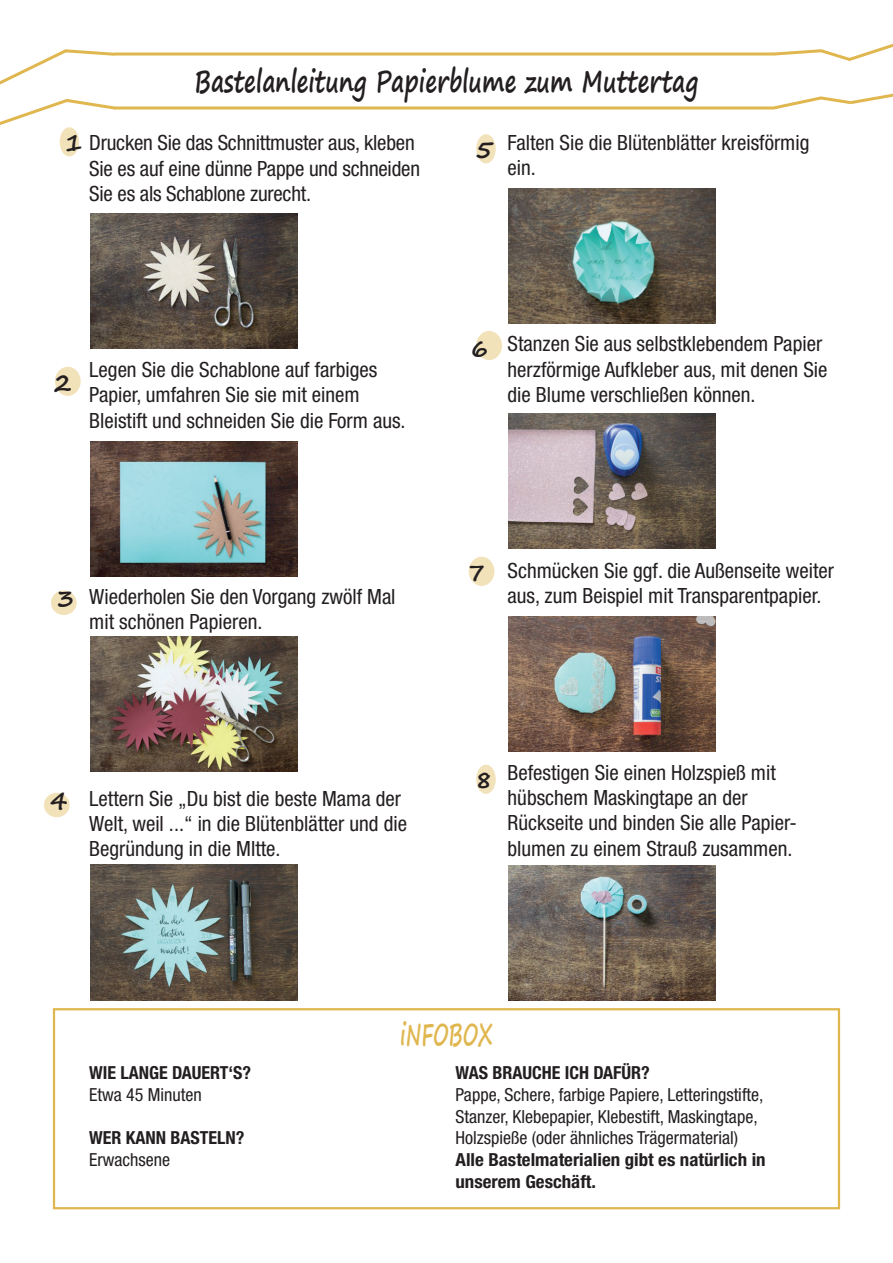
<style>
.page{position:relative;width:893px;height:1263px;background:#fff}
.page>*{position:absolute;margin:0;border:0;box-sizing:border-box;transform-origin:0 0}
.t1{font:700 30px "Segoe Print";color:#231f20;scale:.75 1}
.t2{font:700 30px "Segoe Print";color:#e0b74f;scale:.65 1}
.t3{font:700 24px "Segoe Print";color:#231f20}
.t4{font:condensed 21px/25.2px "Helvetica Neue LT Std";color:#231f20}
.t5{font:condensed 18px/21.6px "Helvetica Neue LT Std";color:#231f20}
.t6{font:700 condensed 18px/21.6px "Helvetica Neue LT Std";color:#231f20;scale:1.05 1}
.t7{font:700 condensed 18px "Helvetica Neue LT Std";color:#231f20}
</style>
<div class="page">
<hr style="left:114px;top:53px;width:660px;height:3px;background:#e0b74f">
<hr style="left:114px;top:107px;width:660px;height:3px;background:#e0b74f">
<svg style="left:770px;top:43px;width:123px;height:18px"></svg>
<svg style="left:770px;top:93px;width:123px;height:17px"></svg>
<svg style="left:0;top:98px;width:119px;height:27px"></svg>
<svg style="left:0;top:49px;width:118px;height:36px"></svg>
<div style="left:60px;top:128px;width:18px;height:28px;background:#f2e2b9;border-radius:50%"></div>
<div style="left:60px;top:127px;width:19px;height:29px;border:2px solid #e0b74f;border-radius:50%"></div>
<div style="left:56px;top:367px;width:24px;height:28px;background:#f2e2b9;border-radius:50%"></div>
<div style="left:55px;top:367px;width:26px;height:29px;border:2px solid #e0b74f;border-radius:50%"></div>
<div style="left:52px;top:591px;width:24px;height:23px;background:#f2e2b9;border-radius:50%"></div>
<div style="left:51px;top:590px;width:26px;height:25px;border:2px solid #e0b74f;border-radius:50%"></div>
<div style="left:477px;top:135px;width:18px;height:28px;background:#f2e2b9;border-radius:50%"></div>
<div style="left:476px;top:134px;width:20px;height:29px;border:2px solid #e0b74f;border-radius:50%"></div>
<div style="left:53px;top:1008px;width:787px;height:201px;border:2px solid #e0b74f"></div>
<img style="left:91px;top:213px;width:207px;height:135px">
<img style="left:91px;top:441px;width:207px;height:135px">
<img style="left:90px;top:865px;width:207px;height:135px">
<div style="left:45px;top:793px;width:24px;height:23px;background:#f2e2b9;border-radius:50%"></div>
<div style="left:44px;top:793px;width:26px;height:24px;border:2px solid #e0b74f;border-radius:50%"></div>
<img style="left:90px;top:637px;width:207px;height:135px">
<div style="left:477px;top:332px;width:24px;height:27px;background:#f2e2b9;border-radius:50%"></div>
<div style="left:476px;top:331px;width:26px;height:29px;border:2px solid #e0b74f;border-radius:50%"></div>
<img style="left:509px;top:188px;width:207px;height:135px">
<img style="left:509px;top:414px;width:207px;height:135px">
<img style="left:509px;top:616px;width:207px;height:136px">
<img style="left:509px;top:865px;width:207px;height:135px">
<div style="left:469px;top:557px;width:25px;height:28px;background:#f2e2b9;border-radius:50%"></div>
<div style="left:469px;top:557px;width:25px;height:29px;border:2px solid #e0b74f;border-radius:50%"></div>
<div style="left:477px;top:765px;width:18px;height:28px;background:#f2e2b9;border-radius:50%"></div>
<div style="left:476px;top:765px;width:20px;height:29px;border:2px solid #e0b74f;border-radius:50%"></div>
<p class="t3" style="left:65px;top:120px;width:19px">1</p>
<h1 class="t1" style="left:195px;top:54px;width:673px">Bastelanleitung Papierblume zum Muttertag</h1>
<p class="t4" style="left:89px;top:130px;width:332px">Drucken Sie das Schnittmuster aus, kleben<br>Sie es auf eine dünne Pappe und schneiden<br>Sie es als Schablone zurecht.</p>
<p class="t4" style="left:508px;top:130px;width:303px">Falten Sie die Blütenblätter kreisförmig ein.</p>
<p class="t3" style="left:475px;top:127px;width:19px">5</p>
<p class="t3" style="left:54px;top:360px;width:19px">2</p>
<p class="t4" style="left:89px;top:357px;width:318px">Legen Sie die Schablone auf farbiges<br>Papier, umfahren Sie sie mit einem<br>Bleistift und schneiden Sie die Form aus.</p>
<p class="t3" style="left:57px;top:576px;width:19px">3</p>
<p class="t4" style="left:89px;top:584px;width:308px">Wiederholen Sie den Vorgang zwölf Mal mit schönen Papieren.</p>
<p class="t3" style="left:50px;top:778px;width:19px">4</p>
<p class="t4" style="left:89px;top:785px;width:319px">Lettern Sie „Du bist die beste Mama der<br>Welt, weil ...“ in die Blütenblätter und die<br>Begründung in die MItte.</p>
<p class="t3" style="left:471px;top:326px;width:19px">6</p>
<p class="t4" style="left:508px;top:331px;width:321px">Stanzen Sie aus selbstklebendem Papier herzförmige Aufkleber aus, mit denen Sie die Blume verschließen können.</p>
<p class="t3" style="left:468px;top:550px;width:19px">7</p>
<p class="t4" style="left:508px;top:558px;width:328px">Schmücken Sie ggf. die Außenseite weiter aus, zum Beispiel mit Transparentpapier.</p>
<p class="t3" style="left:475px;top:757px;width:19px">8</p>
<p class="t4" style="left:508px;top:760px;width:291px">Befestigen Sie einen Holzspieß mit hübschem Maskingtape an der Rückseite und binden Sie alle Papier&shy;blumen zu einem Strauß zusammen.</p>
<h1 class="t2" style="left:400px;top:1007px;width:144px">iNFOBOX</h1>
<p class="t7" style="left:89px;top:1062px;width:164px">WIE LANGE DAUERT‘S?</p>
<p class="t5" style="left:89px;top:1084px;width:114px">Etwa 45 Minuten</p>
<p class="t7" style="left:89px;top:1127px;width:157px">WER KANN BASTELN?</p>
<p class="t5" style="left:89px;top:1148px;width:82px">Erwachsene</p>
<p class="t7" style="left:455px;top:1062px;width:196px">WAS BRAUCHE ICH DAFÜR?</p>
<p class="t5" style="left:455px;top:1084px;width:310px">Pappe, Schere, farbige Papiere, Letteringstifte,<br>Stanzer, Klebepapier, Klebestift, Maskingtape,<br>Holzspieße (oder ähnliches Trägermaterial)</p>
<p class="t6" style="left:455px;top:1148px;width:297px">Alle Bastelmaterialien gibt es natürlich in unserem Geschäft.</p>
</div>
